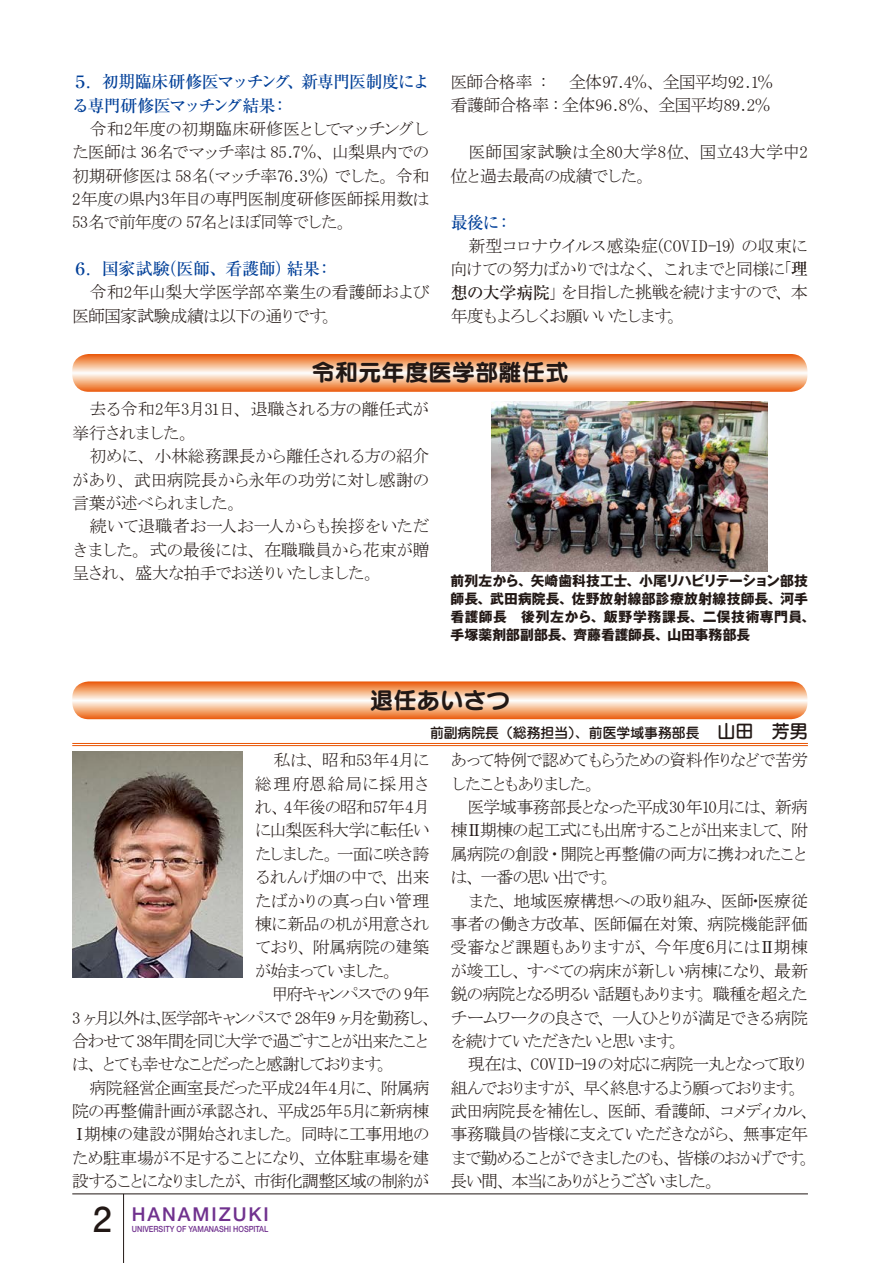
<style>
.page{position:relative;width:893px;height:1263px;background:#fff}
.page>*{position:absolute;margin:0;border:0;box-sizing:border-box;transform-origin:0 0}
.t1{font:23.4px "Seurat Pro B";color:#221815}
.t2{font:500 19.2px "Helvetica Neue LT Std";letter-spacing:.1em;color:#70318e}
.t3{font:16.95px/23.4px "MS Mincho";letter-spacing:-.075em;color:#221815;text-align:justify}
.t4{font:16.95px/23.4px "MS Mincho";letter-spacing:-.1em;color:#221815}
.t5{font:16.95px/23.4px "MS Mincho";letter-spacing:-.045em;color:#221815}
.t6{font:500 16.95px/23.4px "Ryumin Pro";letter-spacing:-.05em;color:#003f98}
.t7{font:16.95px/23.4px "MS Mincho";letter-spacing:-.025em;color:#221815}
.t8{font:16.95px/23.4px "MS Mincho";letter-spacing:-.015em;color:#221815}
.t9{font:16.95px "MS Mincho";letter-spacing:-.135em;color:#221815}
.t10{font:16.95px "MS Mincho";letter-spacing:-.035em;color:#221815}
.t11{font:16.95px "MS Mincho";letter-spacing:-.145em;color:#221815}
.t12{font:16.95px "MS Mincho";letter-spacing:-.055em;color:#221815}
.t13{font:16.95px "MS Mincho";letter-spacing:-.21em;color:#221815}
.t14{font:500 16.95px "Ryumin Pro";letter-spacing:-.025em;color:#003f98}
.t15{font:16.95px "MS Mincho";letter-spacing:-.005em;color:#221815}
.t16{font:16.95px "MS Mincho";letter-spacing:-.05em;color:#221815}
.t17{font:16.95px "MS Mincho";letter-spacing:.03em;color:#221815}
.t18{font:16.95px "MS Mincho";letter-spacing:-.16em;color:#221815}
.t19{font:700 13.8px/18.1px "Gothic MB101 Pr 5";letter-spacing:.005em;color:#221815}
.t20{font:500 13.8px "Jun 34 Pro";color:#221815}
.t21{font:500 8.55px "Helvetica Neue LT Std";color:#70318e;scale:.86 1}
.s1{font-family:"Ryumin Pro";font-weight:500}
.s2{font-size:18px}
.s3{font-family:"Futo Go B101 Pro";font-weight:700;font-size:34.05px;color:#221815}
</style>
<div class="page">
<svg style="left:72px;top:354px;width:735px;height:38px;background:#f4ae81"></svg>
<svg style="left:72px;top:681px;width:735px;height:38px;background:#f4af83"></svg>
<hr style="left:72px;top:743px;width:736px;height:1px;background:#ea5504">
<hr style="left:72px;top:745px;width:736px;height:1px;background:#ea5504">
<img style="left:491px;top:401px;width:276px;height:170px">
<img style="left:72px;top:752px;width:170px;height:225px">
<hr style="left:72px;top:1193px;width:736px;height:1px;background:#221815">
<hr style="left:123px;top:1194px;width:1px;height:69px;background:#221815">
<p class="t6" style="left:72px;top:69px;width:359px">５．初期臨床研修医マッチング、新専門医制度による専門研修医マッチング結果：</p>
<p class="t3" style="left:72px;top:117px;width:359px">　令和2年度の初期臨床研修医としてマッチングした医師は 36名でマッチ率は 85.7％、山梨県内での初期研修医は 58名（マッチ率76.3％）でした。令和2年度の県内3年目の専門医制度研修医師採用数は53名で前年度の 57名とほぼ同等でした。</p>
<p class="t14" style="left:72px;top:256px;width:262px">６．国家試験（医師、看護師）結果：</p>
<p class="t7" style="left:72px;top:281px;width:359px">　令和2年山梨大学医学部卒業生の看護師および医師国家試験成績は以下の通りです。</p>
<p class="t5" style="left:451px;top:70px;width:325px">医師合格率 : 　全体97.4％、全国平均92.1％看護師合格率 :全体96.8％、全国平均89.2％</p>
<p class="t8" style="left:451px;top:140px;width:359px">　医師国家試験は全80大学8位、国立43大学中2位と過去最高の成績でした。</p>
<p class="t6" style="left:451px;top:209px;width:63px">最後に：</p>
<p class="t3" style="left:450px;top:234px;width:359px">　新型コロナウイルス感染症（COVID-19）の収束に向けての努力ばかりではなく、これまでと同様に「<span class="s1">理想の大学病院</span>」を目指した挑戦を続けますので、本年度もよろしくお願いいたします。</p>
<h1 class="t1" style="left:311px;top:356px;width:259px">令和元年度医学部離任式</h1>
<p class="t3" style="left:72px;top:398px;width:359px;text-align:left">　去る令和2年3月31日、退職される方の離任式が挙行されました。<br>　初めに、小林総務課長から離任される方の紹介があり、武田病院長から永年の功労に対し感謝の言葉が述べられました。<br>　続いて退職者お一人お一人からも挨拶をいただきました。式の最後には、在職職員から花束が贈呈され、盛大な拍手でお送りいたしました。</p>
<p class="t19" style="left:451px;top:571px;width:366px">前列左から、矢崎歯科技工士、小尾リハビリテーション部技師長、武田病院長、佐野放射線部診療放射線技師長、河手看護師長　後列左から、飯野学務課長、二俣技術専門員、手塚薬剤部副部長、齊藤看護師長、山田事務部長</p>
<h1 class="t1" style="left:370px;top:684px;width:142px">退任あいさつ</h1>
<p class="t20" style="left:430px;top:722px;width:379px">前副病院長（総務担当）、前医学域事務部長 <span class="s2">山田　芳男</span></p>
<p class="t15" style="left:255px;top:752px;width:176px">　私は、昭和53年4月に</p>
<p class="t17" style="left:255px;top:775px;width:177px">総理府恩給局に採用さ</p>
<p class="t10" style="left:255px;top:798px;width:177px">れ、4年後の昭和57年4月</p>
<p class="t3" style="left:255px;top:818px;width:177px">に山梨医科大学に転任い</p>
<p class="t11" style="left:255px;top:845px;width:176px">たしました。一面に咲き誇</p>
<p class="t16" style="left:255px;top:869px;width:177px">るれんげ畑の中で、出来</p>
<p class="t3" style="left:255px;top:889px;width:176px">たばかりの真っ白い管理</p>
<p class="t3" style="left:255px;top:912px;width:176px">棟に新品の机が用意され</p>
<p class="t10" style="left:255px;top:939px;width:176px">ており、附属病院の建築</p>
<p class="t18" style="left:255px;top:962px;width:147px">が始まっていました。</p>
<p class="t11" style="left:255px;top:985px;width:176px">　甲府キャンパスでの 9年</p>
<p class="t9" style="left:72px;top:1009px;width:368px">3 ヶ月以外は、医学部キャンパスで 28年9 ヶ月を勤務し、</p>
<p class="t4" style="left:72px;top:1029px;width:360px">合わせて38年間を同じ大学で過ごすことが出来たこと</p>
<p class="t13" style="left:72px;top:1056px;width:324px">は、とても幸せなことだったと感謝しております。</p>
<p class="t5" style="left:72px;top:1076px;width:359px">　病院経営企画室長だった平成24年4月に、附属病</p>
<p class="t12" style="left:72px;top:1102px;width:359px">院の再整備計画が承認され、平成25年5月に新病棟</p>
<p class="t3" style="left:71px;top:1123px;width:360px">Ⅰ期棟の建設が開始されました。同時に工事用地の</p>
<p class="t3" style="left:72px;top:1146px;width:359px">ため駐車場が不足することになり、立体駐車場を建</p>
<p class="t3" style="left:72px;top:1169px;width:359px">設することになりましたが、市街化調整区域の制約が</p>
<p class="t2" style="left:93px;top:1202px;width:177px"><span class="s3">2</span> HANAMIZUKI</p>
<p class="t21" style="left:132px;top:1224px;width:160px">UNIVERSITY OF YAMANASHI HOSPITAL</p>
<p class="t4" style="left:450px;top:748px;width:369px">あって特例で認めてもらうための資料作りなどで苦労したこともありました。<br>　医学域事務部長となった平成30年10月には、新病棟Ⅱ期棟の起工式にも出席することが出来まして、附属病院の創設・開院と再整備の両方に携われたことは、一番の思い出です。<br>　また、地域医療構想への取り組み、医師・医療従事者の働き方改革、医師偏在対策、病院機能評価受審など課題もありますが、今年度6月にはⅡ期棟が竣工し、すべての病床が新しい病棟になり、最新鋭の病院となる明るい話題もあります。職種を超えたチームワークの良さで、一人ひとりが満足できる病院を続けていただきたいと思います。<br>　現在は、COVID-19の対応に病院一丸となって取り組んでおりますが、早く終息するよう願っております。武田病院長を補佐し、医師、看護師、コメディカル、事務職員の皆様に支えていただきながら、無事定年まで勤めることができましたのも、皆様のおかげです。長い間、本当にありがとうございました。</p>
</div>
